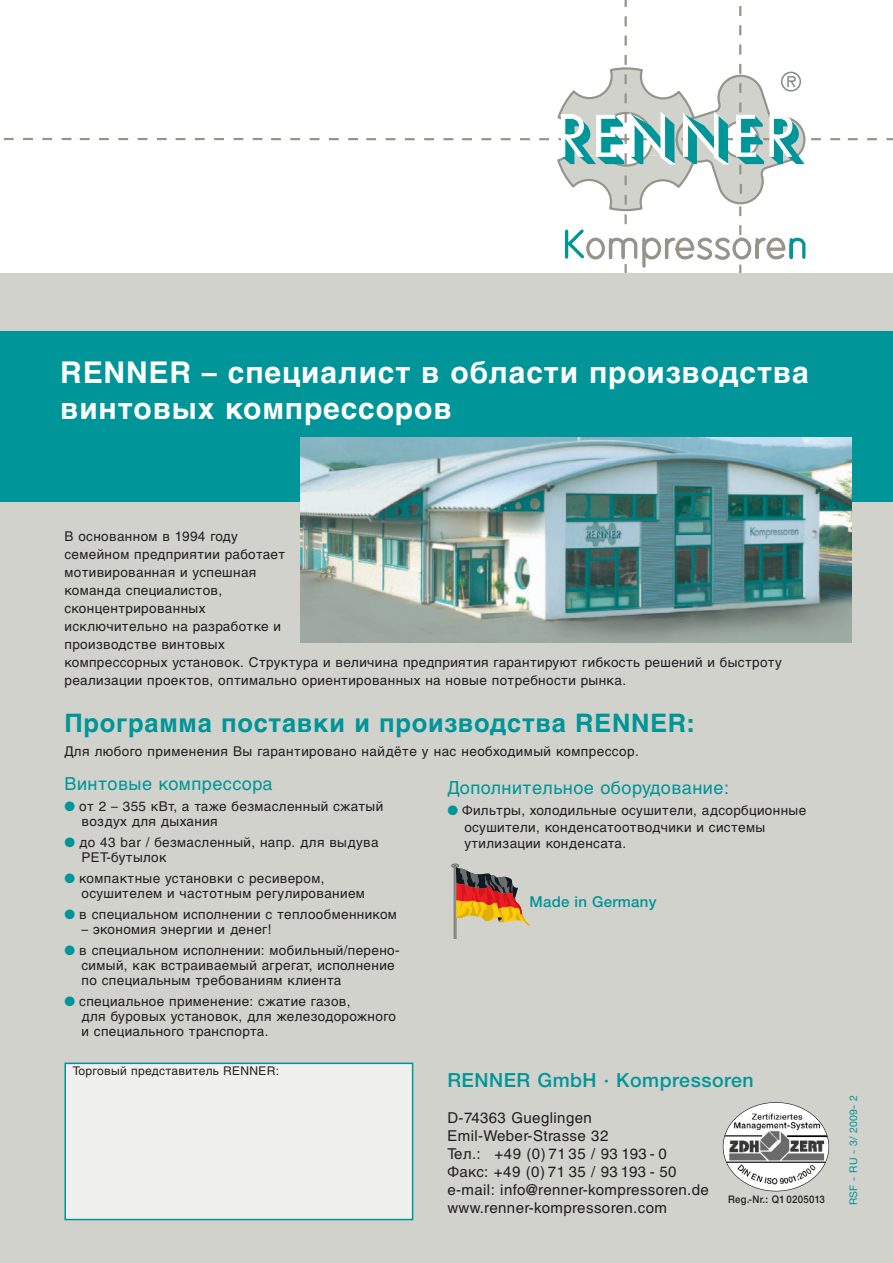
<style>
.page{position:relative;width:893px;height:1263px;background:#fff}
.page>*{position:absolute;margin:0;border:0;box-sizing:border-box;transform-origin:0 0}
.t1{font:700 30px/36px "Helvetica Cyr";letter-spacing:.03em;color:#fff}
.t2{font:700 25.5px "Helvetica Cyr";letter-spacing:.03em;color:#009598}
.t3{font:500 19.5px "Helvetica Neue";letter-spacing:.03em;color:#009598}
.t4{font:18px "Helvetica Cyr Upright";letter-spacing:.03em;color:#009598}
.t5{font:15px/18px "Helvetica Cyr Upright";letter-spacing:.03em;color:#231f20}
.t6{font:500 15px "Helvetica Neue";letter-spacing:.015em;color:#009598}
.t7{font:13.5px/18px "Helvetica Cyr Upright";letter-spacing:.03em;color:#231f20}
.t8{font:12px "Helvetica Cyr Upright";letter-spacing:.03em;color:#231f20}
.t9{font:500 10.5px "Helvetica Neue";letter-spacing:.035em;color:#231f20;scale:.92 1}
.t10{font:10.5px "Helvetica Neue";letter-spacing:.03em;color:#009598}
.s1{color:#009598}
</style>
<div class="page">
<div style="left:0;top:272px;width:892px;height:991px;background:#d1d2cc"></div>
<svg style="left:366px;top:138px;width:10px;height:2px"></svg>
<svg style="left:385px;top:138px;width:10px;height:2px"></svg>
<svg style="left:405px;top:138px;width:9px;height:2px"></svg>
<svg style="left:424px;top:138px;width:10px;height:2px"></svg>
<svg style="left:443px;top:138px;width:10px;height:2px"></svg>
<svg style="left:271px;top:138px;width:10px;height:2px"></svg>
<svg style="left:290px;top:138px;width:10px;height:2px"></svg>
<svg style="left:309px;top:138px;width:10px;height:2px"></svg>
<svg style="left:329px;top:138px;width:10px;height:2px"></svg>
<svg style="left:348px;top:138px;width:10px;height:2px"></svg>
<svg style="left:175px;top:138px;width:10px;height:2px"></svg>
<svg style="left:195px;top:138px;width:10px;height:2px"></svg>
<svg style="left:214px;top:138px;width:10px;height:2px"></svg>
<svg style="left:233px;top:138px;width:10px;height:2px"></svg>
<svg style="left:253px;top:138px;width:9px;height:2px"></svg>
<svg style="left:80px;top:138px;width:10px;height:2px"></svg>
<svg style="left:99px;top:138px;width:10px;height:2px"></svg>
<svg style="left:118px;top:138px;width:10px;height:2px"></svg>
<svg style="left:138px;top:138px;width:9px;height:2px"></svg>
<svg style="left:157px;top:138px;width:10px;height:2px"></svg>
<svg style="left:4px;top:138px;width:10px;height:2px"></svg>
<svg style="left:23px;top:138px;width:10px;height:2px"></svg>
<svg style="left:42px;top:138px;width:10px;height:2px"></svg>
<svg style="left:62px;top:138px;width:9px;height:2px"></svg>
<svg style="left:557px;top:0;width:263px;height:272px"></svg>
<svg style="left:830px;top:138px;width:10px;height:2px"></svg>
<svg style="left:847px;top:138px;width:10px;height:2px"></svg>
<svg style="left:867px;top:138px;width:9px;height:2px"></svg>
<svg style="left:886px;top:138px;width:6px;height:2px"></svg>
<div style="left:66px;top:1064px;width:346px;height:155px;background:#f0f1ef"></div>
<div style="left:64px;top:1063px;width:349px;height:157px;border:2px solid #009598"></div>
<img style="left:723px;top:1103px;width:105px;height:88px;border-radius:50%">
<div style="left:0;top:332px;width:892px;height:170px;background:#009598"></div>
<img style="left:300px;top:438px;width:551px;height:205px">
<svg style="left:451px;top:864px;width:79px;height:74px"></svg>
<h1 class="t1" style="left:60px;top:358px;width:750px">RENNER – специалист в области производства винтовых компрессоров</h1>
<p class="t7" style="left:64px;top:529px;width:718px">В основанном в 1994 году<br>семейном предприятии работает<br>мотивированная и успешная<br>команда специалистов,<br>сконцентрированных<br>исключительно на разработке и<br>производстве винтовых<br>компрессорных установок. Структура и величина предприятия гарантируют гибкость решений и быстроту реализации проектов, оптимально ориентированных на новые потребности рынка.</p>
<h2 class="t2" style="left:64px;top:714px;width:631px">Программа поставки и производства RENNER:</h2>
<p class="t7" style="left:64px;top:744px;width:576px">Для любого применения Вы гарантировано найдёте у нас необходимый компрессор.</p>
<h3 class="t4" style="left:64px;top:778px;width:210px">Винтовые компрессора</h3>
<p class="t7" style="left:81px;top:801px;width:303px;line-height:15px;text-indent:-17px"><span class="s1">●</span> от 2 – 355 кВт, а таже безмасленный сжатый воздух для дыхания</p>
<p class="t7" style="left:81px;top:837px;width:298px;line-height:15px;text-indent:-17px"><span class="s1">●</span> до 43 bar / безмасленный, напр. для выдува<br>PET-бутылок</p>
<p class="t7" style="left:81px;top:873px;width:285px;line-height:15px;text-indent:-17px"><span class="s1">●</span> компактные установки с ресивером, осушителем и частотным регулированием</p>
<p class="t7" style="left:64px;top:907px;width:334px"><span class="s1">●</span> в специальном исполнении с теплообменником</p>
<p class="t7" style="left:81px;top:922px;width:192px">– экономия энергии и денег!</p>
<p class="t7" style="left:81px;top:945px;width:319px;line-height:15px;text-indent:-17px"><span class="s1">●</span> в специальном исполнении: мобильный/перено&shy;симый, как встраиваемый агрегат, исполнение по специальным требованиям клиента</p>
<p class="t7" style="left:81px;top:996px;width:316px;line-height:15px;text-indent:-17px"><span class="s1">●</span> специальное применение: сжатие газов,<br>для буровых установок, для железодорожного и специального транспорта.</p>
<h3 class="t4" style="left:447px;top:781px;width:283px">Дополнительное оборудование:</h3>
<p class="t7" style="left:464px;top:804px;width:343px;line-height:16.5px;text-indent:-17px"><span class="s1">●</span> Фильтры, холодильные осушители, адсорбционные осушители, конденсатоотводчики и системы утилизации конденсата.</p>
<p class="t6" style="left:529px;top:896px;width:128px">Made in Germany</p>
<p class="t8" style="left:73px;top:1066px;width:208px">Торговый представитель RENNER:</p>
<h3 class="t3" style="left:447px;top:1073px;width:308px">RENNER GmbH · Kompressoren</h3>
<p class="t5" style="left:447px;top:1110px;width:263px">D-74363 Gueglingen<br>Emil-Weber-Strasse 32<br>Тел.: +49 (0) 71 35 / 93 193 - 0<br>Факс: +49 (0) 71 35 / 93 193 - 50 e-mail: info@renner-kompressoren.de www.renner-kompressoren.com</p>
<p class="t9" style="left:728px;top:1195px;width:107px">Reg.-Nr.: Q1 0205013</p>
<p class="t10" style="left:849px;top:1205px;width:112px;rotate:-90deg">RSF - RU - 3/ 2009- 2</p>
</div>
